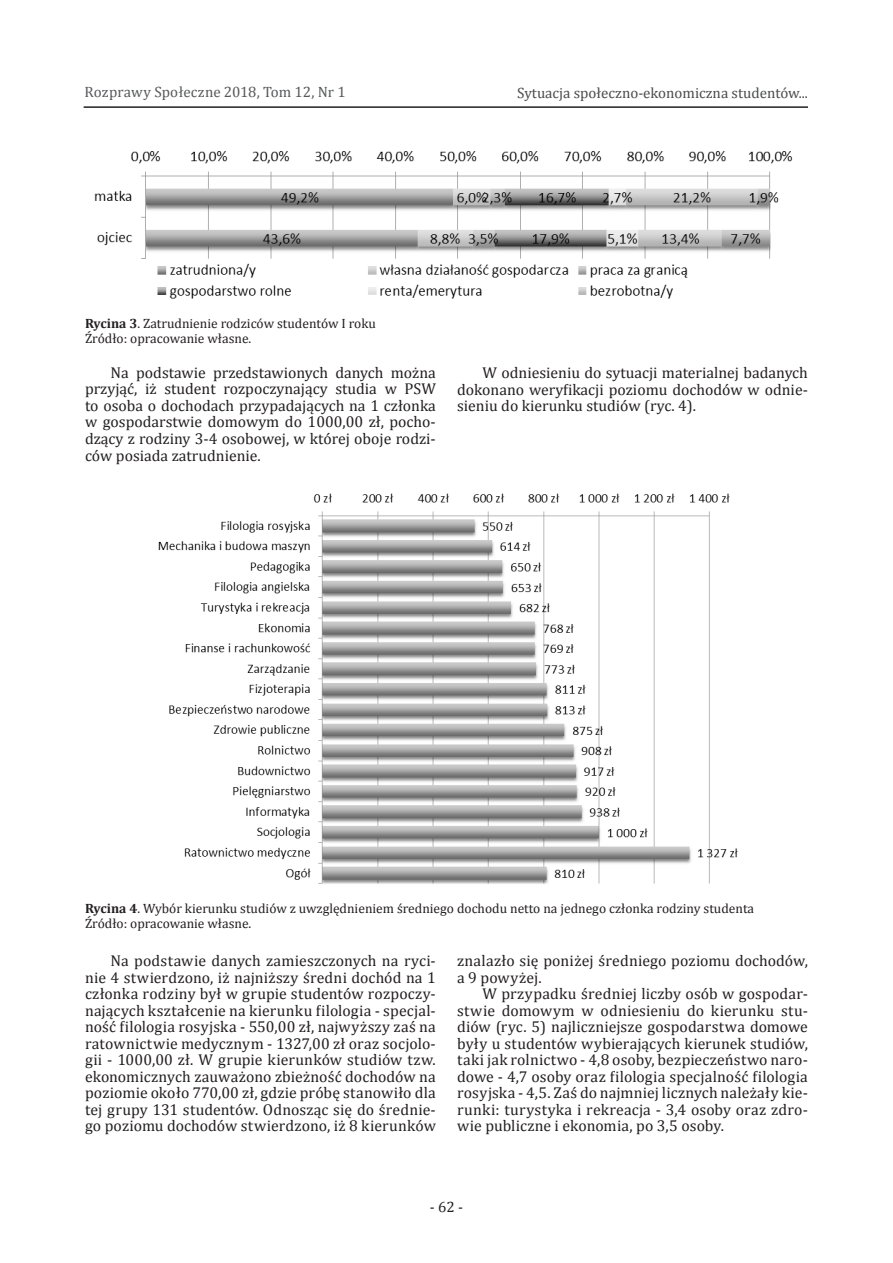
<style>
.page{position:relative;width:893px;height:1263px;background:#fff}
.page>*{position:absolute;margin:0;border:0;box-sizing:border-box;transform-origin:0 0}
.t1{font:15.75px/16.5px "Cambria";color:#231f20;text-align:justify}
.t2{font:15px "Cambria";color:#4b4c4d}
.t3{font:15px "Cambria";color:#57585a}
.t4{font:15px "Cambria";color:#231f20}
.t5{font:13.5px/15px "Cambria";color:#231f20}
.s1{font-weight:700}
</style>
<div class="page">
<hr style="left:84px;top:106px;width:724px;height:2px;background:#231f20">
<img style="left:94px;top:151px;width:699px;height:148px">
<img style="left:158px;top:493px;width:580px;height:391px">
<p class="t3" style="left:84px;top:83px;width:263px">Rozprawy Społeczne 2018, Tom 12, Nr 1</p>
<p class="t2" style="left:517px;top:84px;width:292px">Sytuacja społeczno-ekonomiczna studentów...</p>
<p class="t5" style="left:85px;top:316px;width:292px"><span class="s1">Rycina 3</span>. Zatrudnienie rodziców studentów I roku<br>Źródło: opracowanie własne.</p>
<p class="t1" style="left:85px;top:364px;width:352px;text-indent:26px">Na podstawie przedstawionych danych można przyjąć, iż student rozpoczynający studia w PSW to osoba o dochodach przypadających na 1 członka w gospodarstwie domowym do 1000,00 zł, pocho&shy;dzący z rodziny 3-4 osobowej, w której oboje rodzi&shy;ców posiada zatrudnienie.</p>
<p class="t1" style="left:457px;top:364px;width:352px;text-indent:26px">W odniesieniu do sytuacji materialnej badanych dokonano weryfikacji poziomu dochodów w odnie&shy;sieniu do kierunku studiów (ryc. 4).</p>
<p class="t5" style="left:85px;top:900px;width:671px"><span class="s1">Rycina 4</span>. Wybór kierunku studiów z uwzględnieniem średniego dochodu netto na jednego członka rodziny studenta<br>Źródło: opracowanie własne.</p>
<p class="t1" style="left:85px;top:952px;width:352px;text-indent:26px">Na podstawie danych zamieszczonych na ryci&shy;nie 4 stwierdzono, iż najniższy średni dochód na 1 członka rodziny był w grupie studentów rozpoczy&shy;nających kształcenie na kierunku filologia - specjal&shy;ność filologia rosyjska - 550,00 zł, najwyższy zaś na ratownictwie medycznym - 1327,00 zł oraz socjolo&shy;gii - 1000,00 zł. W grupie kierunków studiów tzw. ekonomicznych zauważono zbieżność dochodów na poziomie około 770,00 zł, gdzie próbę stanowiło dla tej grupy 131 studentów. Odnosząc się do średnie&shy;go poziomu dochodów stwierdzono, iż 8 kierunków</p>
<p class="t1" style="left:457px;top:952px;width:352px">znalazło się poniżej średniego poziomu dochodów, a 9 powyżej.</p>
<p class="t1" style="left:457px;top:986px;width:352px;text-indent:25px">W przypadku średniej liczby osób w gospodar&shy;stwie domowym w odniesieniu do kierunku stu&shy;diów (ryc. 5) najliczniejsze gospodarstwa domowe były u studentów wybierających kierunek studiów, taki jak rolnictwo - 4,8 osoby, bezpieczeństwo naro&shy;dowe - 4,7 osoby oraz filologia specjalność filologia rosyjska - 4,5. Zaś do najmniej licznych należały kie&shy;runki: turystyka i rekreacja - 3,4 osoby oraz zdro&shy;wie publiczne i ekonomia, po 3,5 osoby.</p>
<p class="t4" style="left:430px;top:1198px;width:35px">- 62 -</p>
</div>
